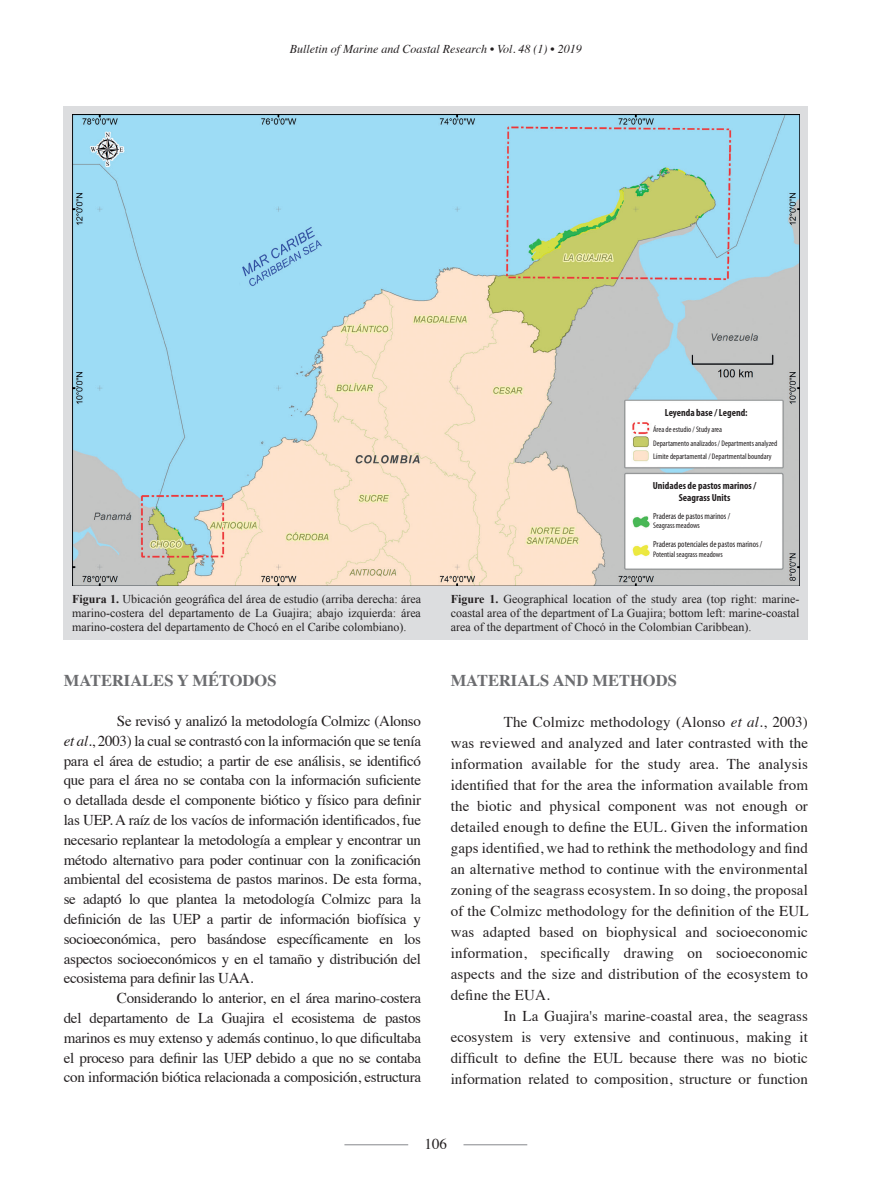
<style>
.page{position:relative;width:893px;height:1191px;background:#fff}
.page>*{position:absolute;margin:0;border:0;box-sizing:border-box;transform-origin:0 0}
.t1{font:700 16.5px "Times";color:#6c6d70}
.t2{font:15px/19.8px "Times";color:#231f20;text-align:justify}
.t3{font:12px/14.4px "Times New Roman";color:#231f20;text-align:justify}
.t4{font:italic 12px "Times";color:#231f20}
.t5{font:700 condensed 10.2px/12.3px "Myriad Pro";color:#231f20;text-align:center}
.t6{font:condensed 8.85px "Myriad Pro";color:#231f20}
.t7{font:condensed 8.1px/14px "Myriad Pro";color:#231f20}
.s1{font-weight:700}
.s2{font-style:italic}
</style>
<div class="page">
<hr style="left:344px;top:1144px;width:64px;height:1px;background:#939598">
<hr style="left:463px;top:1144px;width:64px;height:1px;background:#939598">
<div style="left:64px;top:106px;width:744px;height:534px;background:#dcdddf"></div>
<img style="left:72px;top:115px;width:727px;height:471px">
<p class="t4" style="left:290px;top:38px;width:293px">Bulletin of Marine and Coastal Research • Vol. 48 (1) • 2019</p>
<p class="t5" style="left:665px;top:406px;width:84px">Leyenda base / Legend:</p>
<p class="t7" style="left:653px;top:422px;width:126px">Área de estudio / Study area<br>Departamento analizados / Departments analyzed<br>Límite departamental / Departmental boundary</p>
<p class="t5" style="left:653px;top:479px;width:105px">Unidades de pastos marinos /<br>Seagrass Units</p>
<p class="t6" style="left:653px;top:510px;width:79px">Praderas de pastos marinos /</p>
<p class="t7" style="left:653px;top:518px;width:48px">Seagrass meadows</p>
<p class="t6" style="left:653px;top:539px;width:111px">Praderas potenciales de pastos marinos /</p>
<p class="t7" style="left:653px;top:547px;width:71px">Potential seagrass meadows</p>
<p class="t3" style="left:72px;top:591px;width:350px"><span class="s1">Figura 1.</span> Ubicación geográfica del área de estudio (arriba derecha: área marino-costera del departamento de La Guajira; abajo izquierda: área marino-costera del departamento de Chocó en el Caribe colombiano).</p>
<p class="t3" style="left:451px;top:591px;width:350px"><span class="s1">Figure 1.</span> Geographical location of the study area (top right: marine&shy;coastal area of the department of La Guajira; bottom left: marine-coastal area of the department of Chocó in the Colombian Caribbean).</p>
<p class="t1" style="left:64px;top:665px;width:214px">MATERIALES Y MÉTODOS</p>
<p class="t2" style="left:64px;top:709px;width:359px;text-indent:53px">Se revisó y analizó la metodología Colmizc (Alonso <span class="s2">et al.</span>, 2003) la cual se contrastó con la información que se tenía para el área de estudio; a partir de ese análisis, se identificó que para el área no se contaba con la información suficiente o detallada desde el componente biótico y físico para definir las UEP. A raíz de los vacíos de información identificados, fue necesario replantear la metodología a emplear y encontrar un método alternativo para poder continuar con la zonificación ambiental del ecosistema de pastos marinos. De esta forma, se adaptó lo que plantea la metodología Colmizc para la definición de las UEP a partir de información biofísica y socioeconómica, pero basándose específicamente en los aspectos socioeconómicos y en el tamaño y distribución del ecosistema para definir las UAA.</p>
<p class="t2" style="left:64px;top:987px;width:359px;text-indent:53px">Considerando lo anterior, en el área marino-costera del departamento de La Guajira el ecosistema de pastos marinos es muy extenso y además continuo, lo que dificultaba el proceso para definir las UEP debido a que no se contaba con información biótica relacionada a composición, estructura</p>
<p class="t1" style="left:451px;top:665px;width:228px">MATERIALS AND METHODS</p>
<p class="t2" style="left:451px;top:710px;width:359px;line-height:21px;text-indent:53px">The Colmizc methodology (Alonso <span class="s2">et al.</span>, 2003) was reviewed and analyzed and later contrasted with the information available for the study area. The analysis identified that for the area the information available from the biotic and physical component was not enough or detailed enough to define the EUL. Given the information gaps identified, we had to rethink the methodology and find an alternative method to continue with the environmental zoning of the seagrass ecosystem. In so doing, the proposal of the Colmizc methodology for the definition of the EUL was adapted based on biophysical and socioeconomic information, specifically drawing on socioeconomic aspects and the size and distribution of the ecosystem to define the EUA.</p>
<p class="t2" style="left:451px;top:1004px;width:359px;line-height:21px;text-indent:53px">In La Guajira's marine-coastal area, the seagrass ecosystem is very extensive and continuous, making it difficult to define the EUL because there was no biotic information related to composition, structure or function</p>
<p class="t2" style="left:425px;top:1132px;width:24px">106</p>
</div>
